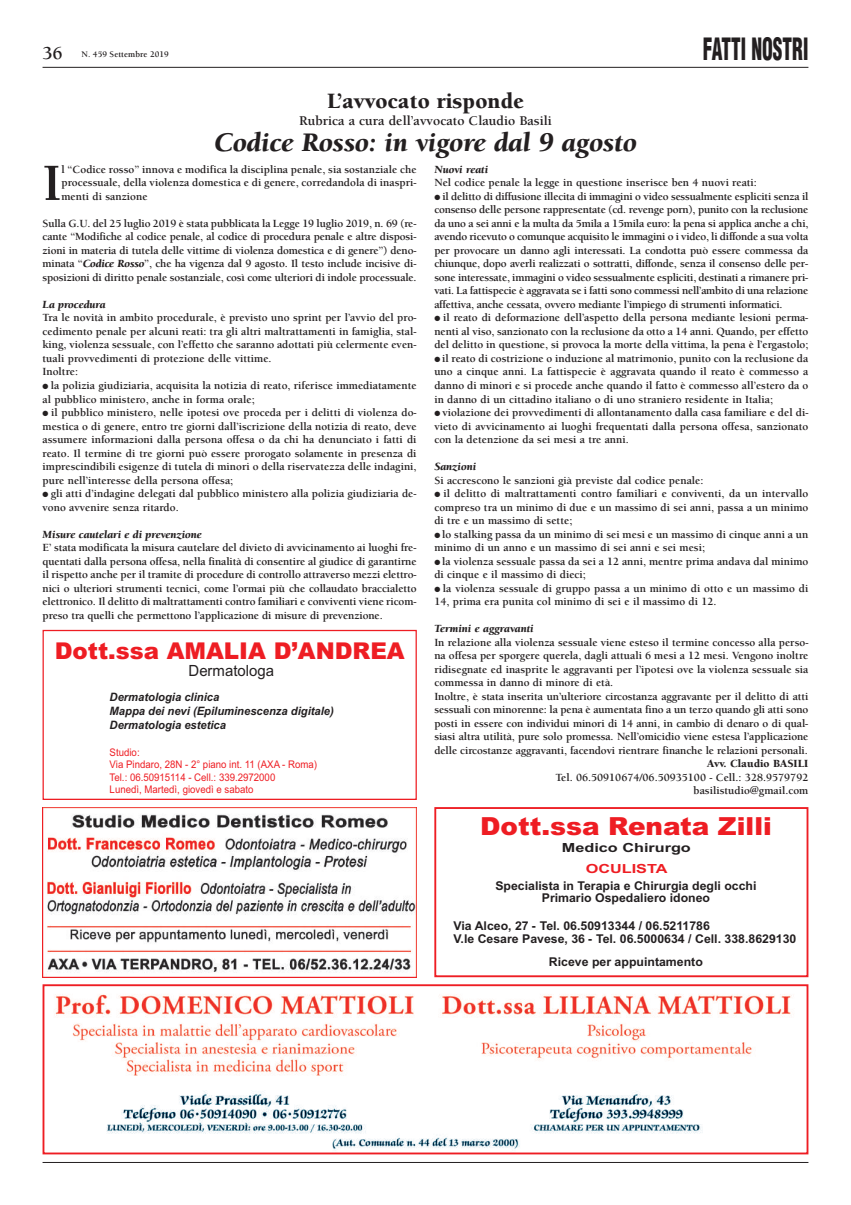
<style>
.page{position:relative;width:851px;height:1205px;background:#fff}
.page>*{position:absolute;margin:0;border:0;box-sizing:border-box;transform-origin:0 0}
.t1{font:700 53.75px "Berkeley";color:#231f20}
.t2{font:900 condensed 30px "Helvetica";color:#231f20;scale:.64 1}
.t3{font:italic 900 27.5px "Berkeley";color:#231f20}
.t4{font:900 24.88px "Arial";color:#ee1d23;scale:1.05 1}
.t5{font:900 23.12px "Arial";color:#ee1d23}
.t6{font:900 22.5px "Berkeley";color:#231f20}
.t7{font:15.38px "Arial";color:#231f20}
.t8{font:700 13.75px "Berkeley";color:#231f20}
.t9{font:700 12.62px "Arial";color:#231f20;scale:1.29 1}
.t10{font:700 12.62px "Arial";color:#ee1d23;scale:1.29 1}
.t11{font:700 12.12px/12.8px "Arial";color:#231f20;text-align:center}
.t12{font:italic 700 11.62px/13.9px "Arial";color:#231f20}
.t13{font:700 11.25px/13.5px "Berkeley";color:#231f20;text-align:justify}
.t14{font:italic 900 11.25px "Berkeley";color:#231f20}
.t15{font:900 11.25px "Berkeley";color:#231f20}
.t16{font:10.5px/12.6px "Arial";color:#ee1d23;scale:.92 1}
.t17{font:700 8.75px "Berkeley";color:#231f20}
.s1{font-size:18.75px}
.s2{font-weight:900;font-style:italic}
</style>
<div class="page">
<hr style="left:43px;top:67px;width:765px;height:1px;background:#231f20">
<hr style="left:43px;top:1162px;width:765px;height:1px;background:#231f20">
<img style="left:54px;top:994px;width:738px;height:156px">
<div style="left:43px;top:984px;width:765px;height:170px;border:2px solid #ee1d23"></div>
<div style="left:43px;top:630px;width:373px;height:170px;border:1px solid #ee1d23"></div>
<div style="left:434px;top:807px;width:374px;height:170px;border:2px solid #ee1e24"></div>
<img style="left:43px;top:807px;width:373px;height:170px">
<p class="t17" style="left:43px;top:51px;width:128px"><span class="s1">36</span> N. 459 Settembre 2019</p>
<h2 class="t2" style="left:702px;top:38px;width:166px">FATTI NOSTRI</h2>
<h3 class="t6" style="left:327px;top:92px;width:198px">L’avvocato risponde</h3>
<p class="t8" style="left:299px;top:116px;width:254px">Rubrica a cura dell’avvocato Claudio Basili</p>
<h3 class="t3" style="left:214px;top:132px;width:424px">Codice Rosso: in vigore dal 9 agosto</h3>
<h1 class="t1" style="left:43px;top:162px;width:20px">I</h1>
<p class="t13" style="left:61px;top:164px;width:356px">l “Codice rosso” innova e modifica la disciplina penale, sia sostanziale che processuale, della violenza domestica e di genere, corredandola di inaspri&shy;menti di sanzione</p>
<p class="t13" style="left:43px;top:218px;width:375px">Sulla G.U. del 25 luglio 2019 è stata pubblicata la Legge 19 luglio 2019, n. 69 (re&shy;cante “Modifiche al codice penale, al codice di procedura penale e altre disposi&shy;zioni in materia di tutela delle vittime di violenza domestica e di genere”) deno&shy;minata “<span class="s2">Codice Rosso</span>”, che ha vigenza dal 9 agosto. Il testo include incisive di&shy;sposizioni di diritto penale sostanziale, così come ulteriori di indole processuale.</p>
<p class="t14" style="left:43px;top:300px;width:65px">La procedura</p>
<p class="t13" style="left:43px;top:312px;width:375px;text-align:left">Tra le novità in ambito procedurale, è previsto uno sprint per l’avvio del pro&shy;cedimento penale per alcuni reati: tra gli altri maltrattamenti in famiglia, stal&shy;king, violenza sessuale, con l’effetto che saranno adottati più celermente even&shy;tuali provvedimenti di protezione delle vittime.<br>Inoltre:</p>
<p class="t13" style="left:43px;top:380px;width:375px">● la polizia giudiziaria, acquisita la notizia di reato, riferisce immediatamente al pubblico ministero, anche in forma orale;</p>
<p class="t13" style="left:43px;top:407px;width:375px">● il pubblico ministero, nelle ipotesi ove proceda per i delitti di violenza do&shy;mestica o di genere, entro tre giorni dall’iscrizione della notizia di reato, deve assumere informazioni dalla persona offesa o da chi ha denunciato i fatti di reato. Il termine di tre giorni può essere prorogato solamente in presenza di imprescindibili esigenze di tutela di minori o della riservatezza delle indagini, pure nell’interesse della persona offesa;</p>
<p class="t13" style="left:43px;top:488px;width:375px">● gli atti d’indagine delegati dal pubblico ministero alla polizia giudiziaria de&shy;vono avvenire senza ritardo.</p>
<p class="t14" style="left:43px;top:529px;width:161px">Misure cautelari e di prevenzione</p>
<p class="t13" style="left:43px;top:542px;width:375px">E’ stata modificata la misura cautelare del divieto di avvicinamento ai luoghi fre&shy;quentati dalla persona offesa, nella finalità di consentire al giudice di garantirne il rispetto anche per il tramite di procedure di controllo attraverso mezzi elettro&shy;nici o ulteriori strumenti tecnici, come l’ormai più che collaudato braccialetto elettronico. Il delitto di maltrattamenti contro familiari e conviventi viene ricom&shy;preso tra quelli che permettono l’applicazione di misure di prevenzione.</p>
<h3 class="t5" style="left:55px;top:638px;width:351px">Dott.ssa AMALIA D’ANDREA</h3>
<h3 class="t7" style="left:188px;top:661px;width:87px">Dermatologa</h3>
<p class="t12" style="left:110px;top:690px;width:226px">Dermatologia clinica<br>Mappa dei nevi (Epiluminescenza digitale)<br>Dermatologia estetica</p>
<p class="t16" style="left:110px;top:745px;width:227px">Studio:<br>Via Pindaro, 28N - 2° piano int. 11 (AXA - Roma)<br>Tel.: 06.50915114 - Cell.: 339.2972000<br>Lunedì, Martedì, giovedì e sabato</p>
<p class="t14" style="left:434px;top:165px;width:55px">Nuovi reati</p>
<p class="t13" style="left:434px;top:177px;width:324px">Nel codice penale la legge in questione inserisce ben 4 nuovi reati:</p>
<p class="t13" style="left:434px;top:191px;width:375px">● il delitto di diffusione illecita di immagini o video sessualmente espliciti senza il consenso delle persone rappresentate (cd. revenge porn), punito con la reclusione da uno a sei anni e la multa da 5mila a 15mila euro: la pena si applica anche a chi, avendo ricevuto o comunque acquisito le immagini o i video, li diffonde a sua volta per provocare un danno agli interessati. La condotta può essere commessa da chiunque, dopo averli realizzati o sottratti, diffonde, senza il consenso delle per&shy;sone interessate, immagini o video sessualmente espliciti, destinati a rimanere pri&shy;vati. La fattispecie è aggravata se i fatti sono commessi nell’ambito di una relazione affettiva, anche cessata, ovvero mediante l’impiego di strumenti informatici.</p>
<p class="t13" style="left:434px;top:312px;width:375px">● il reato di deformazione dell’aspetto della persona mediante lesioni perma&shy;nenti al viso, sanzionato con la reclusione da otto a 14 anni. Quando, per effetto del delitto in questione, si provoca la morte della vittima, la pena è l’ergastolo;</p>
<p class="t13" style="left:434px;top:353px;width:375px">● il reato di costrizione o induzione al matrimonio, punito con la reclusione da uno a cinque anni. La fattispecie è aggravata quando il reato è commesso a danno di minori e si procede anche quando il fatto è commesso all’estero da o in danno di un cittadino italiano o di uno straniero residente in Italia;</p>
<p class="t13" style="left:434px;top:407px;width:375px">● violazione dei provvedimenti di allontanamento dalla casa familiare e del di&shy;vieto di avvicinamento ai luoghi frequentati dalla persona offesa, sanzionato con la detenzione da sei mesi a tre anni.</p>
<p class="t14" style="left:434px;top:462px;width:43px">Sanzioni</p>
<p class="t13" style="left:434px;top:474px;width:270px">Si accrescono le sanzioni già previste dal codice penale:</p>
<p class="t13" style="left:434px;top:488px;width:375px">● il delitto di maltrattamenti contro familiari e conviventi, da un intervallo compreso tra un minimo di due e un massimo di sei anni, passa a un minimo di tre e un massimo di sette;</p>
<p class="t13" style="left:434px;top:528px;width:375px">● lo stalking passa da un minimo di sei mesi e un massimo di cinque anni a un minimo di un anno e un massimo di sei anni e sei mesi;</p>
<p class="t13" style="left:434px;top:555px;width:375px">● la violenza sessuale passa da sei a 12 anni, mentre prima andava dal minimo di cinque e il massimo di dieci;</p>
<p class="t13" style="left:434px;top:582px;width:375px">● la violenza sessuale di gruppo passa a un minimo di otto e un massimo di<br>14, prima era punita col minimo di sei e il massimo di 12.</p>
<p class="t14" style="left:434px;top:624px;width:101px">Termini e aggravanti</p>
<p class="t13" style="left:434px;top:636px;width:375px;text-align:left">In relazione alla violenza sessuale viene esteso il termine concesso alla perso&shy;na offesa per sporgere querela, dagli attuali 6 mesi a 12 mesi. Vengono inoltre ridisegnate ed inasprite le aggravanti per l’ipotesi ove la violenza sessuale sia commessa in danno di minore di età.<br>Inoltre, è stata inserita un’ulteriore circostanza aggravante per il delitto di atti sessuali con minorenne: la pena è aumentata fino a un terzo quando gli atti sono posti in essere con individui minori di 14 anni, in cambio di denaro o di qual&shy;siasi altra utilità, pure solo promessa. Nell’omicidio viene estesa l’applicazione delle circostanze aggravanti, facendovi rientrare finanche le relazioni personali.</p>
<p class="t15" style="left:707px;top:759px;width:103px">Avv. Claudio BASILI</p>
<p class="t13" style="left:555px;top:771px;width:254px;text-align:right">Tel. 06.50910674/06.50935100 - Cell.: 328.9579792 basilistudio@gmail.com</p>
<h3 class="t4" style="left:480px;top:812px;width:279px">Dott.ssa Renata Zilli</h3>
<p class="t9" style="left:561px;top:840px;width:101px">Medico Chirurgo</p>
<p class="t10" style="left:585px;top:861px;width:65px">OCULISTA</p>
<p class="t11" style="left:495px;top:879px;width:262px">Specialista in Terapia e Chirurgia degli occhi<br>Primario Ospedaliero idoneo</p>
<p class="t11" style="left:453px;top:919px;width:344px;text-align:left">Via Alceo, 27 - Tel. 06.50913344 / 06. 211786<br>V.le Cesare Pavese, 36 - Tel. 06.5000634 / Cell. 338.8629130</p>
<p class="t11" style="left:662px;top:919px;width:8px">5</p>
<p class="t11" style="left:549px;top:955px;width:155px">Riceve per appuintamento</p>
</div>
